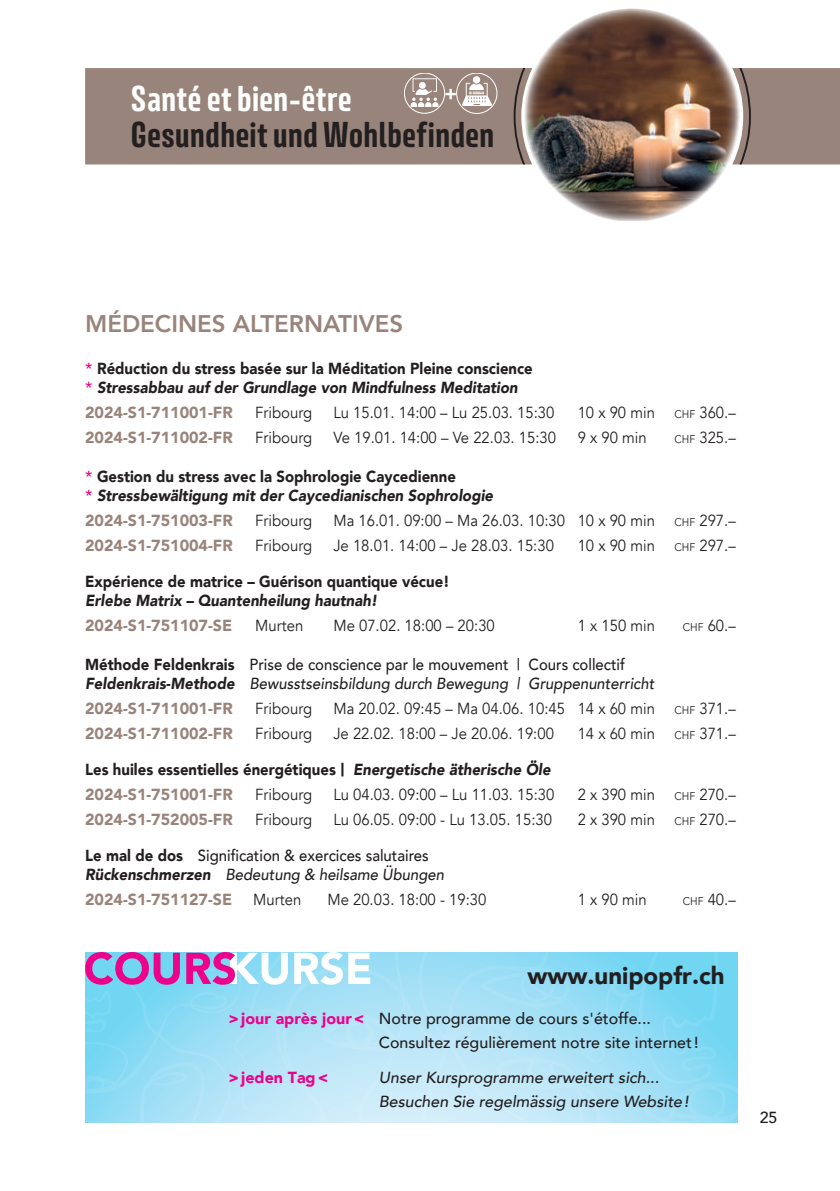
<style>
.page{position:relative;width:840px;height:1191px;background:#fff}
.page>*{position:absolute;margin:0;border:0;box-sizing:border-box;transform-origin:0 0}
.t1{font:700 32px "Avory I Latn";letter-spacing:-.005em;color:#231f20}
.t2{font:700 32px "Avory I Latn";letter-spacing:.01em;color:#fff}
.t3{font:800 24px "Avenir";color:#99847b}
.t4{font:900 24px "Avenir";color:#231f20}
.t5{font:16px "Avenir";color:#231f20;scale:.93 1}
.t6{font:900 16px/19.2px "Avenir";color:#231f20;scale:.93 1}
.t7{font:900 16px "Avenir";color:#99847b}
.t8{font:italic 500 16px/19.2px "Avenir";color:#231f20;scale:.93 1}
.t9{font:italic 900 16px/19.2px "Avenir";color:#231f20;scale:.93 1}
.t10{font:500 16px/19.2px "Avenir";color:#231f20;scale:.93 1}
.t11{font:500 16px/24px "Avenir";color:#231f20}
.t12{font:italic 500 16px/24px "Avenir";color:#231f20}
.t13{font:900 16px "Avenir";color:#ed028c}
.s1{font-weight:500;color:#ed028c}
.s2{font-style:italic}
.s3{font-size:11.2px}
.s4{font-weight:500;font-style:normal;color:#ed028c}
.s5{font-style:normal}
.s6{font-weight:900;font-style:normal}
.s7{font-weight:900}
.s8{font-size:13.6px}
.s9{color:#99847b}
.s10{font-weight:900;font-style:italic}
</style>
<div class="page">
<div style="left:85px;top:68px;width:428px;height:96px;background:#99847b"></div>
<svg style="left:513px;top:68px;width:326px;height:96px;background:#98847c"></svg>
<img style="left:526px;top:9px;width:213px;height:212px">
<div style="left:456px;top:73px;width:41px;height:41px;border:1px solid #fff;border-radius:50%"></div>
<svg style="left:461px;top:76px;width:31px;height:30px"></svg>
<div style="left:404px;top:73px;width:40px;height:40px;border:1px solid #fff;border-radius:50%"></div>
<svg style="left:410px;top:78px;width:28px;height:29px"></svg>
<svg style="left:445px;top:89px;width:10px;height:10px"></svg>
<svg style="left:85px;top:952px;width:652px;height:171px;background:#a4dbf3"></svg>
<h1 class="t2" style="left:130px;top:78px;width:223px">Santé et bien-être</h1>
<h1 class="t1" style="left:130px;top:114px;width:365px">Gesundheit und Wohlbefinden</h1>
<h2 class="t3" style="left:85px;top:305px;width:319px">MÉDECINES ALTERNATIVES</h2>
<p class="t6" style="left:85px;top:358px;width:482px"><span class="s1">*</span> Réduction du stress basée sur la Méditation Pleine conscience <span class="s1">*</span> <span class="s2">Stressabbau auf der Grundlage von Mindfulness Meditation</span></p>
<p class="t7" style="left:85px;top:398px;width:149px">2024-S1-711001-FR</p>
<p class="t5" style="left:255px;top:402px;width:63px">Fribourg</p>
<p class="t5" style="left:333px;top:402px;width:239px">Lu 15.01. 14:00 – Lu 25.03. 15:30</p>
<p class="t5" style="left:577px;top:402px;width:171px">10 x 90 min <span class="s3">CHF</span> 360.–</p>
<p class="t7" style="left:85px;top:423px;width:149px">2024-S1-711002-FR</p>
<p class="t5" style="left:255px;top:427px;width:63px">Fribourg</p>
<p class="t5" style="left:333px;top:427px;width:241px">Ve 19.01. 14:00 – Ve 22.03. 15:30</p>
<p class="t5" style="left:577px;top:427px;width:76px">9 x 90 min</p>
<p class="t5" style="left:674px;top:427px;width:67px"><span class="s3">CHF</span> 325.–</p>
<p class="t9" style="left:85px;top:466px;width:440px"><span class="s4">*</span> <span class="s5">Gestion du stress avec la Sophrologie Caycedienne<br></span><span class="s4">*</span> Stressbewältigung mit der Caycedianischen Sophrologie</p>
<p class="t7" style="left:85px;top:506px;width:149px">2024-S1-751003-FR</p>
<p class="t5" style="left:255px;top:510px;width:63px">Fribourg</p>
<p class="t5" style="left:333px;top:510px;width:434px">Ma 16.01. 09:00 – Ma 26.03. 10:30 10 x 90 min <span class="s3">CHF</span> 297.–</p>
<p class="t7" style="left:85px;top:531px;width:149px">2024-S1-751004-FR</p>
<p class="t5" style="left:255px;top:535px;width:63px">Fribourg</p>
<p class="t5" style="left:333px;top:535px;width:238px">Je 18.01. 14:00 – Je 28.03. 15:30</p>
<p class="t5" style="left:577px;top:535px;width:171px">10 x 90 min <span class="s3">CHF</span> 297.–</p>
<p class="t6" style="left:85px;top:571px;width:393px">Expérience de matrice – Guérison quantique vécue!</p>
<p class="t9" style="left:85px;top:590px;width:316px">Erlebe Matrix – Quantenheilung hautnah!</p>
<p class="t7" style="left:85px;top:611px;width:148px">2024-S1-751107-SE</p>
<p class="t5" style="left:255px;top:616px;width:53px">Murten</p>
<p class="t5" style="left:333px;top:616px;width:175px">Me 07.02. 18:00 – 20:30</p>
<p class="t5" style="left:577px;top:616px;width:85px">1 x 150 min</p>
<p class="t5" style="left:682px;top:616px;width:58px"><span class="s3">CHF</span> 60.–</p>
<p class="t8" style="left:85px;top:655px;width:613px"><span class="s6">Méthode Feldenkrais</span> <span class="s5">Prise de conscience par le mouvement | Cours collectif<br></span><span class="s7">Feldenkrais-Methode</span> Bewusstseinsbildung durch Bewegung | Gruppenunterricht</p>
<p class="t7" style="left:85px;top:694px;width:149px">2024-S1-711001-FR</p>
<p class="t5" style="left:255px;top:699px;width:63px">Fribourg</p>
<p class="t5" style="left:333px;top:699px;width:434px">Ma 20.02. 09:45 – Ma 04.06. 10:45 14 x 60 min <span class="s3">CHF</span> 371.–</p>
<p class="t7" style="left:85px;top:719px;width:149px">2024-S1-711002-FR</p>
<p class="t5" style="left:255px;top:724px;width:63px">Fribourg</p>
<p class="t5" style="left:333px;top:724px;width:238px">Je 22.02. 18:00 – Je 20.06. 19:00</p>
<p class="t5" style="left:577px;top:724px;width:171px">14 x 60 min <span class="s3">CHF</span> 371.–</p>
<p class="t6" style="left:85px;top:756px;width:501px;line-height:24.8px">Les huiles essentielles énergétiques <span class="s8">|</span> <span class="s2">Energetische ätherische Öle<br></span><span class="s9">2024-S1-751001-FR</span></p>
<p class="t5" style="left:255px;top:785px;width:63px">Fribourg</p>
<p class="t5" style="left:333px;top:785px;width:239px">Lu 04.03. 09:00 – Lu 11.03. 15:30</p>
<p class="t5" style="left:577px;top:785px;width:171px">2 x 390 min <span class="s3">CHF</span> 270.–</p>
<p class="t7" style="left:85px;top:805px;width:149px">2024-S1-752005-FR</p>
<p class="t5" style="left:255px;top:810px;width:63px">Fribourg</p>
<p class="t5" style="left:333px;top:810px;width:236px">Lu 06.05. 09:00 - Lu 13.05. 15:30</p>
<p class="t5" style="left:577px;top:810px;width:171px">2 x 390 min <span class="s3">CHF</span> 270.–</p>
<p class="t10" style="left:85px;top:845px;width:387px"><span class="s7">Le mal de dos</span> Signification &amp; exercices salutaires<br><span class="s10">Rückenschmerzen</span> <span class="s2">Bedeutung &amp; heilsame Übungen</span></p>
<p class="t7" style="left:85px;top:886px;width:148px">2024-S1-751127-SE</p>
<p class="t5" style="left:253px;top:890px;width:53px">Murten</p>
<p class="t5" style="left:327px;top:890px;width:172px">Me 20.03. 18:00 - 19:30</p>
<p class="t5" style="left:577px;top:890px;width:76px">1 x 90 min</p>
<p class="t5" style="left:682px;top:890px;width:58px"><span class="s3">CHF</span> 40.–</p>
<p class="t13" style="left:228px;top:1004px;width:137px">&gt;jour après jour&lt;</p>
<p class="t13" style="left:228px;top:1063px;width:101px">&gt;jeden Tag&lt;</p>
<h2 class="t4" style="left:527px;top:955px;width:198px">www.unipopfr.ch</h2>
<p class="t11" style="left:378px;top:1005px;width:321px">Notre programme de cours s'étoffe...<br>Consultez régulièrement notre site internet!</p>
<p class="t12" style="left:378px;top:1066px;width:311px">Unser Kursprogramme erweitert sich...<br>Besuchen Sie regelmässig unsere Website!</p>
<p class="t11" style="left:759px;top:1104px;width:19px">25</p>
</div>
